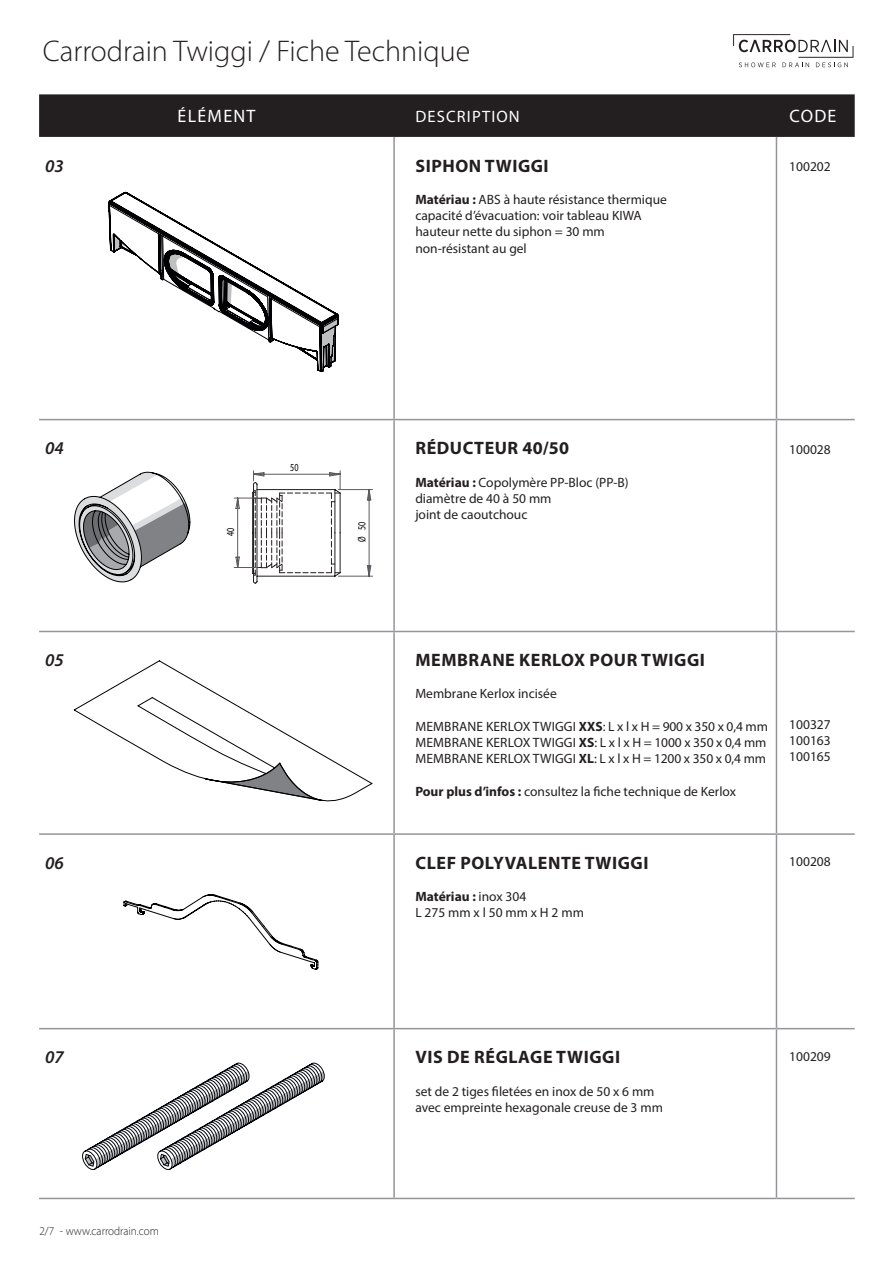
<style>
.page{position:relative;width:893px;height:1263px;background:#fff}
.page>*{position:absolute;margin:0;border:0;box-sizing:border-box;transform-origin:0 0}
.t1{font:300 30px "Myriad Pro";color:#231f20}
.t2{font:700 18px "Myriad Pro";letter-spacing:.03em;color:#231f20}
.t3{font:18px "Myriad Pro";letter-spacing:.07em;color:#fff}
.t4{font:italic 600 18px "Myriad Pro";letter-spacing:.01em;color:#231f20}
.t5{font:16.5px "Myriad Pro";letter-spacing:.07em;color:#fff}
.t6{font:13.5px/16.2px "Myriad Pro";color:#231f20}
.t7{font:300 12px "Myriad Pro";color:#231f20;scale:.93 1}
.t8{font:10.8px "Myriad Pro";color:#000002;scale:.75 1}
.s1{font-weight:700}
</style>
<div class="page">
<div style="left:39px;top:94px;width:816px;height:43px;background:#231f20"></div>
<hr style="left:393px;top:137px;width:2px;height:282px;background:#939598">
<hr style="left:776px;top:137px;width:1px;height:282px;background:#939598">
<hr style="left:39px;top:419px;width:355px;height:1px;background:#939598">
<hr style="left:394px;top:419px;width:382px;height:1px;background:#939598">
<hr style="left:393px;top:420px;width:2px;height:211px;background:#939598">
<hr style="left:776px;top:419px;width:79px;height:1px;background:#939598">
<hr style="left:776px;top:420px;width:1px;height:211px;background:#939598">
<hr style="left:393px;top:632px;width:2px;height:201px;background:#939598">
<hr style="left:776px;top:632px;width:1px;height:201px;background:#939598">
<hr style="left:393px;top:835px;width:2px;height:193px;background:#939598">
<hr style="left:776px;top:835px;width:1px;height:193px;background:#939598">
<hr style="left:393px;top:1029px;width:2px;height:169px;background:#939598">
<hr style="left:776px;top:1029px;width:1px;height:169px;background:#939598">
<hr style="left:39px;top:631px;width:355px;height:1px;background:#939598">
<hr style="left:394px;top:631px;width:382px;height:1px;background:#939598">
<hr style="left:776px;top:631px;width:79px;height:1px;background:#939598">
<hr style="left:39px;top:833px;width:355px;height:2px;background:#939598">
<hr style="left:394px;top:833px;width:382px;height:2px;background:#939598">
<hr style="left:776px;top:833px;width:79px;height:2px;background:#939598">
<hr style="left:394px;top:1028px;width:382px;height:1px;background:#939598">
<hr style="left:776px;top:1028px;width:79px;height:1px;background:#939598">
<hr style="left:39px;top:1028px;width:355px;height:1px;background:#939598">
<hr style="left:39px;top:1198px;width:355px;height:1px;background:#939598">
<hr style="left:776px;top:1198px;width:79px;height:1px;background:#939598">
<hr style="left:394px;top:1198px;width:382px;height:1px;background:#939598">
<svg style="left:108px;top:192px;width:231px;height:180px"></svg>
<svg style="left:82px;top:1062px;width:243px;height:108px"></svg>
<svg style="left:123px;top:894px;width:196px;height:76px"></svg>
<svg style="left:234px;top:470px;width:139px;height:114px"></svg>
<svg style="left:74px;top:471px;width:116px;height:112px"></svg>
<svg style="left:73px;top:660px;width:300px;height:142px"></svg>
<svg style="left:733px;top:34px;width:120px;height:33px"></svg>
<h1 class="t1" style="left:43px;top:33px;width:429px">Carrodrain Twiggi / Fiche Technique</h1>
<h2 class="t3" style="left:178px;top:105px;width:79px">ÉLÉMENT</h2>
<p class="t5" style="left:415px;top:106px;width:106px">DESCRIPTION</p>
<h2 class="t3" style="left:789px;top:105px;width:49px">CODE</h2>
<h2 class="t4" style="left:45px;top:154px;width:20px">03</h2>
<h2 class="t2" style="left:415px;top:154px;width:135px">SIPHON TWIGGI</h2>
<p class="t6" style="left:415px;top:191px;width:253px"><span class="s1">Matériau :</span> ABS à haute résistance thermique capacité d’évacuation: voir tableau KIWA hauteur nette du siphon = 30 mm non-résistant au gel</p>
<p class="t6" style="left:789px;top:159px;width:43px">100202</p>
<h2 class="t4" style="left:45px;top:437px;width:20px">04</h2>
<h2 class="t2" style="left:415px;top:436px;width:155px">RÉDUCTEUR 40/50</h2>
<p class="t6" style="left:415px;top:474px;width:215px"><span class="s1">Matériau :</span> Copolymère PP-Bloc (PP-B) diamètre de 40 à 50 mm<br>joint de caoutchouc</p>
<p class="t8" style="left:290px;top:460px;width:13px">50</p>
<p class="t8" style="left:355px;top:542px;width:28px;rotate:-90deg">Ø 50</p>
<p class="t8" style="left:224px;top:536px;width:13px;rotate:-90deg">40</p>
<p class="t6" style="left:789px;top:441px;width:43px">100028</p>
<h2 class="t4" style="left:45px;top:648px;width:20px">05</h2>
<h2 class="t2" style="left:415px;top:648px;width:291px">MEMBRANE KERLOX POUR TWIGGI</h2>
<p class="t6" style="left:415px;top:686px;width:143px">Membrane Kerlox incisée</p>
<p class="t6" style="left:415px;top:718px;width:354px;text-align:justify">MEMBRANE KERLOX TWIGGI <span class="s1">XXS</span>: L x l x H = 900 x 350 x 0,4 mm MEMBRANE KERLOX TWIGGI <span class="s1">XS</span>: L x l x H = 1000 x 350 x 0,4 mm MEMBRANE KERLOX TWIGGI <span class="s1">XL</span>: L x l x H = 1200 x 350 x 0,4 mm</p>
<p class="t6" style="left:415px;top:783px;width:322px"><span class="s1">Pour plus d’infos :</span> consultez la fiche technique de Kerlox</p>
<h2 class="t4" style="left:45px;top:851px;width:20px">06</h2>
<h2 class="t2" style="left:415px;top:851px;width:235px">CLEF POLYVALENTE TWIGGI</h2>
<p class="t6" style="left:415px;top:888px;width:170px"><span class="s1">Matériau :</span> inox 304<br>L 275 mm x l 50 mm x H 2 mm</p>
<p class="t6" style="left:789px;top:716px;width:43px;text-align:justify">100327<br>100163<br>100165</p>
<p class="t6" style="left:789px;top:853px;width:43px">100208</p>
<h2 class="t4" style="left:45px;top:1046px;width:20px">07</h2>
<h2 class="t2" style="left:415px;top:1045px;width:206px">VIS DE RÉGLAGE TWIGGI</h2>
<p class="t6" style="left:415px;top:1083px;width:249px">set de 2 tiges filetées en inox de 50 x 6 mm avec empreinte hexagonale creuse de 3 mm</p>
<p class="t7" style="left:40px;top:1224px;width:130px">2/7 - www.carrodrain.com</p>
<p class="t6" style="left:789px;top:1048px;width:43px">100209</p>
</div>
